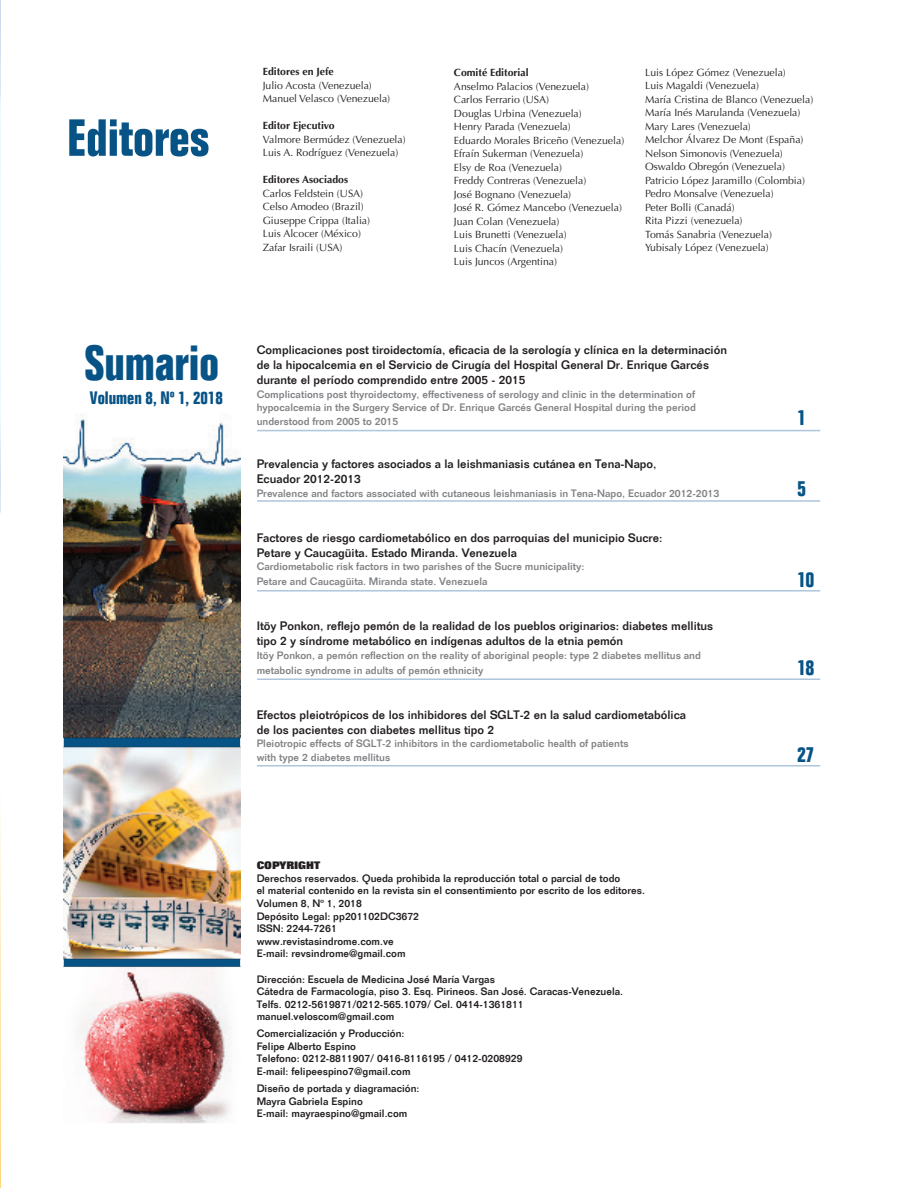
<style>
.page{position:relative;width:918px;height:1188px;background:#fff}
.page>*{position:absolute;margin:0;border:0;box-sizing:border-box;transform-origin:0 0}
.t1{font:700 condensed 51px "Folio";color:#075386}
.t2{font:700 condensed 48px "Folio";color:#075386}
.t3{font:700 condensed 21px "Folio";color:#075386}
.t4{font:700 condensed 17.55px "Folio";color:#075386}
.t5{font:500 12px/15px "Folio";color:#231f20}
.t6{font:10.5px "Optima";color:#231f20}
.t7{font:500 10.5px "Folio";color:#231f20}
.t8{font:500 10.5px/13.5px "Folio";color:#808285;text-align:justify}
.t9{font:700 10.5px "Optima";color:#231f20}
.t10{font:800 10.5px "Folio";color:#231f20}
</style>
<div class="page">
<img style="left:63px;top:413px;width:177px;height:710px">
<hr style="left:257px;top:500px;width:563px;height:2px;background:#aec5db">
<img style="left:0;top:0;width:1px;height:1188px">
<hr style="left:257px;top:590px;width:563px;height:2px;background:#aec5db">
<hr style="left:257px;top:679px;width:563px;height:1px;background:#aec5db">
<hr style="left:257px;top:765px;width:563px;height:2px;background:#aec5db">
<hr style="left:257px;top:430px;width:563px;height:1px;background:#aec5db">
<p class="t1" style="left:67px;top:110px;width:144px">Editores</p>
<p class="t2" style="left:85px;top:336px;width:136px">Sumario</p>
<p class="t4" style="left:90px;top:388px;width:134px">Volumen 8, Nº 1, 2018</p>
<p class="t9" style="left:263px;top:65px;width:72px">Editores en Jefe</p>
<p class="t6" style="left:263px;top:79px;width:111px">Julio Acosta (Venezuela)</p>
<p class="t6" style="left:263px;top:93px;width:129px">Manuel Velasco (Venezuela)</p>
<p class="t9" style="left:263px;top:119px;width:73px">Editor Ejecutivo</p>
<p class="t6" style="left:263px;top:133px;width:144px">Valmore Bermúdez (Venezuela)</p>
<p class="t6" style="left:263px;top:147px;width:137px">Luis A. Rodríguez (Venezuela)</p>
<p class="t9" style="left:263px;top:173px;width:87px">Editores Asociados</p>
<p class="t6" style="left:263px;top:187px;width:102px">Carlos Feldstein (USA)</p>
<p class="t6" style="left:263px;top:201px;width:103px">Celso Amodeo (Brazil)</p>
<p class="t6" style="left:263px;top:214px;width:109px">Giuseppe Crippa (Italia)</p>
<p class="t6" style="left:263px;top:228px;width:100px">Luis Alcocer (México)</p>
<p class="t6" style="left:263px;top:241px;width:81px">Zafar Israili (USA)</p>
<p class="t9" style="left:454px;top:66px;width:76px">Comité Editorial</p>
<p class="t6" style="left:454px;top:80px;width:137px">Anselmo Palacios (Venezuela)</p>
<p class="t6" style="left:454px;top:93px;width:97px">Carlos Ferrario (USA)</p>
<p class="t6" style="left:454px;top:107px;width:129px">Douglas Urbina (Venezuela)</p>
<p class="t6" style="left:454px;top:120px;width:118px">Henry Parada (Venezuela)</p>
<p class="t6" style="left:454px;top:134px;width:172px">Eduardo Morales Briceño (Venezuela)</p>
<p class="t6" style="left:454px;top:147px;width:131px">Efraín Sukerman (Venezuela)</p>
<p class="t6" style="left:454px;top:161px;width:109px">Elsy de Roa (Venezuela)</p>
<p class="t6" style="left:454px;top:174px;width:134px">Freddy Contreras (Venezuela)</p>
<p class="t6" style="left:454px;top:188px;width:119px">José Bognano (Venezuela)</p>
<p class="t6" style="left:454px;top:201px;width:169px">José R. Gómez Mancebo (Venezuela)</p>
<p class="t6" style="left:454px;top:215px;width:107px">Juan Colan (Venezuela)</p>
<p class="t6" style="left:454px;top:228px;width:114px">Luis Brunetti (Venezuela)</p>
<p class="t6" style="left:454px;top:242px;width:111px">Luis Chacín (Venezuela)</p>
<p class="t6" style="left:454px;top:255px;width:105px">Luis Juncos (Argentina)</p>
<p class="t6" style="left:645px;top:66px;width:142px">Luis López Gómez (Venezuela)</p>
<p class="t6" style="left:645px;top:80px;width:115px">Luis Magaldi (Venezuela)</p>
<p class="t6" style="left:645px;top:93px;width:170px">María Cristina de Blanco (Venezuela)</p>
<p class="t6" style="left:645px;top:107px;width:157px">María Inés Marulanda (Venezuela)</p>
<p class="t6" style="left:645px;top:120px;width:107px">Mary Lares (Venezuela)</p>
<p class="t6" style="left:645px;top:134px;width:160px">Melchor Álvarez De Mont (España)</p>
<p class="t6" style="left:645px;top:147px;width:139px">Nelson Simonovis (Venezuela)</p>
<p class="t6" style="left:645px;top:161px;width:141px">Oswaldo Obregón (Venezuela)</p>
<p class="t6" style="left:645px;top:174px;width:161px">Patricio López Jaramillo (Colombia)</p>
<p class="t6" style="left:645px;top:188px;width:130px">Pedro Monsalve (Venezuela)</p>
<p class="t6" style="left:645px;top:201px;width:91px">Peter Bolli (Canadá)</p>
<p class="t6" style="left:645px;top:215px;width:99px">Rita Pizzi (venezuela)</p>
<p class="t6" style="left:645px;top:228px;width:128px">Tomás Sanabria (Venezuela)</p>
<p class="t6" style="left:645px;top:242px;width:125px">Yubisaly López (Venezuela)</p>
<p class="t5" style="left:257px;top:342px;width:472px">Complicaciones post tiroidectomía, eficacia de la serología y clínica en la determinación de la hipocalcemia en el Servicio de Cirugía del Hospital General Dr. Enrique Garcés durante el período comprendido entre 2005 - 2015</p>
<p class="t8" style="left:257px;top:387px;width:441px">Complications post thyroidectomy, effectiveness of serology and clinic in the determination of hypocalcemia in the Surgery Service of Dr. Enrique Garcés General Hospital during the period understood from 2005 to 2015</p>
<p class="t5" style="left:257px;top:456px;width:401px">Prevalencia y factores asociados a la leishmaniasis cutánea en Tena-Napo,</p>
<p class="t5" style="left:257px;top:471px;width:106px">Ecuador 2012-2013</p>
<p class="t8" style="left:257px;top:486px;width:464px">Prevalence and factors associated with cutaneous leishmaniasis in Tena-Napo, Ecuador 2012-2013</p>
<p class="t5" style="left:257px;top:530px;width:407px">Factores de riesgo cardiometabólico en dos parroquias del municipio Sucre:</p>
<p class="t5" style="left:257px;top:545px;width:262px">Petare y Caucagüita. Estado Miranda. Venezuela</p>
<p class="t8" style="left:257px;top:560px;width:329px">Cardiometabolic risk factors in two parishes of the Sucre municipality:</p>
<p class="t8" style="left:257px;top:575px;width:232px">Petare and Caucagüita. Miranda state. Venezuela</p>
<p class="t5" style="left:257px;top:618px;width:458px">Itöy Ponkon, reflejo pemón de la realidad de los pueblos originarios: diabetes mellitus tipo 2 y síndrome metabólico en indígenas adultos de la etnia pemón</p>
<p class="t8" style="left:257px;top:647px;width:446px;line-height:15px">Itöy Ponkon, a pemón reflection on the reality of aboriginal people: type 2 diabetes mellitus and metabolic syndrome in adults of pemón ethnicity</p>
<p class="t5" style="left:257px;top:707px;width:431px">Efectos pleiotrópicos de los inhibidores del SGLT-2 en la salud cardiometabólica</p>
<p class="t5" style="left:257px;top:722px;width:239px">de los pacientes con diabetes mellitus tipo 2</p>
<p class="t8" style="left:257px;top:737px;width:373px">Pleiotropic effects of SGLT-2 inhibitors in the cardiometabolic health of patients</p>
<p class="t8" style="left:257px;top:750px;width:135px">with type 2 diabetes mellitus</p>
<p class="t3" style="left:797px;top:406px;width:10px">1</p>
<p class="t3" style="left:797px;top:477px;width:10px">5</p>
<p class="t3" style="left:797px;top:568px;width:19px">10</p>
<p class="t3" style="left:797px;top:656px;width:19px">18</p>
<p class="t3" style="left:797px;top:743px;width:19px">27</p>
<p class="t10" style="left:257px;top:860px;width:65px">COPYRIGHT</p>
<p class="t7" style="left:257px;top:872px;width:365px">Derechos reservados. Queda prohibida la reproducción total o parcial de todo</p>
<p class="t7" style="left:257px;top:884px;width:390px">el material contenido en la revista sin el consentimiento por escrito de los editores.</p>
<p class="t7" style="left:257px;top:897px;width:107px">Volumen 8, Nº 1, 2018</p>
<p class="t7" style="left:257px;top:910px;width:164px">Depósito Legal: pp201102DC3672</p>
<p class="t7" style="left:257px;top:922px;width:82px">ISSN: 2244-7261</p>
<p class="t7" style="left:257px;top:935px;width:139px">www.revistasindrome.com.ve</p>
<p class="t7" style="left:257px;top:947px;width:151px">E-mail: revsindrome@gmail.com</p>
<p class="t7" style="left:257px;top:973px;width:240px">Dirección: Escuela de Medicina José María Vargas</p>
<p class="t7" style="left:257px;top:985px;width:368px">Cátedra de Farmacología, piso 3. Esq. Pirineos. San José. Caracas-Venezuela.</p>
<p class="t7" style="left:257px;top:998px;width:269px">Telfs. 0212-5619871/0212-565.1079/ Cel. 0414-1361811</p>
<p class="t7" style="left:257px;top:1010px;width:139px">manuel.veloscom@gmail.com</p>
<p class="t7" style="left:257px;top:1027px;width:149px">Comercialización y Producción:</p>
<p class="t7" style="left:257px;top:1040px;width:101px">Felipe Alberto Espino</p>
<p class="t7" style="left:257px;top:1052px;width:267px">Telefono: 0212-8811907/ 0416-8116195 / 0412-0208929</p>
<p class="t7" style="left:257px;top:1065px;width:155px">E-mail: felipeespino7@gmail.com</p>
<p class="t7" style="left:257px;top:1082px;width:164px">Diseño de portada y diagramación:</p>
<p class="t7" style="left:257px;top:1094px;width:108px">Mayra Gabriela Espino</p>
<p class="t7" style="left:257px;top:1107px;width:152px">E-mail: mayraespino@gmail.com</p>
</div>
